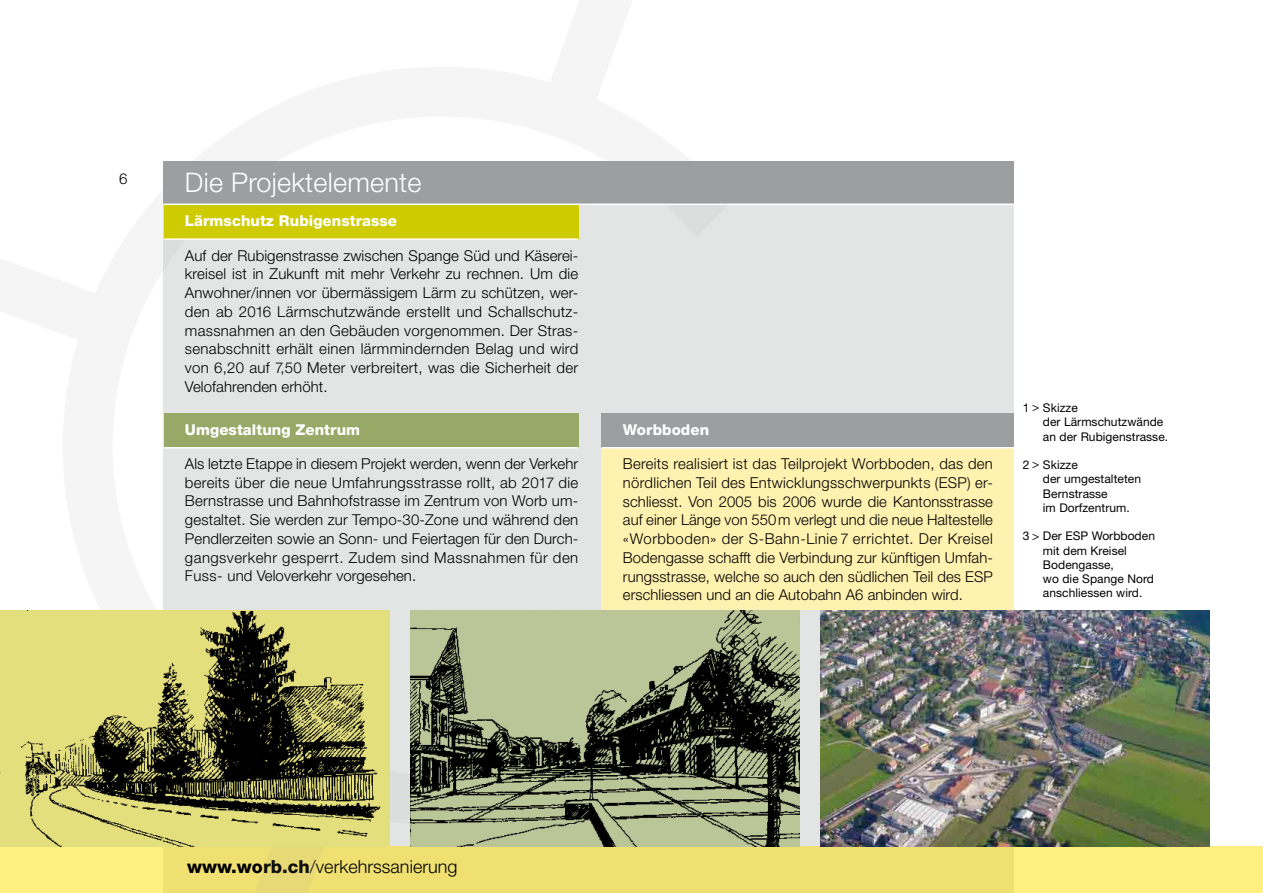
<style>
.page{position:relative;width:1263px;height:893px;background:#fff}
.page>*{position:absolute;margin:0;border:0;box-sizing:border-box;transform-origin:0 0}
.t1{font:300 27px "Helvetica Neue";letter-spacing:.01em;color:#fff}
.t2{font:300 18px "Helvetica Neue";color:#000}
.t3{font:300 15px/18.8px "Helvetica Neue";letter-spacing:.01em;color:#000;text-align:justify}
.t4{font:800 15px "Helvetica Neue";letter-spacing:.005em;color:#fff}
.t5{font:12px/14.2px "Helvetica Neue";letter-spacing:.005em;color:#000}
.s1{font-weight:800}
</style>
<div class="page">
<div style="left:164px;top:162px;width:850px;height:731px;background:#e3e4e4"></div>
<div style="left:602px;top:414px;width:412px;height:196px;background:#fff1af"></div>
<div style="left:602px;top:414px;width:412px;height:34px;background:#9c9e9f"></div>
<hr style="left:602px;top:447px;width:412px;height:1px;background:#fff">
<div style="left:0;top:846px;width:1263px;height:47px;background:linear-gradient(to bottom,#f7e779,#f7e779)"></div>
<svg style="left:0;top:161px;width:732px;height:732px"></svg>
<div style="left:164px;top:162px;width:850px;height:42px;background:#9c9e9f"></div>
<hr style="left:164px;top:204px;width:850px;height:1px;background:#fff">
<div style="left:164px;top:205px;width:414px;height:34px;background:#cecb00"></div>
<hr style="left:164px;top:238px;width:414px;height:2px;background:#fff">
<img style="left:821px;top:610px;width:389px;height:236px">
<img style="left:410px;top:610px;width:389px;height:236px">
<img style="left:0;top:610px;width:389px;height:236px">
<p class="t3" style="left:119px;top:168px;width:10px">6</p>
<h1 class="t1" style="left:185px;top:166px;width:238px">Die Projektelemente</h1>
<p class="t4" style="left:185px;top:212px;width:214px">Lärmschutz Rubigenstrasse</p>
<p class="t3" style="left:185px;top:246px;width:395px;text-align:left">Auf der Rubigenstrasse zwischen Spange Süd und Käserei&shy;kreisel ist in Zukunft mit mehr Verkehr zu rechnen. Um die Anwohner/innen vor übermässigem Lärm zu schützen, wer&shy;den ab 2016 Lärmschutzwände erstellt und Schallschutz&shy;massnahmen an den Gebäuden vorgenommen. Der Stras&shy;senabschnitt erhält einen lärmmindernden Belag und wird von 6,20 auf 7,50 Meter verbreitert, was die Sicherheit der Velofahrenden erhöht.</p>
<p class="t4" style="left:185px;top:420px;width:177px">Umgestaltung Zentrum</p>
<p class="t3" style="left:185px;top:454px;width:395px">Als letzte Etappe in diesem Projekt werden, wenn der Verkehr bereits über die neue Umfahrungsstrasse rollt, ab 2017 die Bernstrasse und Bahnhofstrasse im Zentrum von Worb um&shy;gestaltet. Sie werden zur Tempo-30-Zone und während den Pendlerzeiten sowie an Sonn- und Feiertagen für den Durch&shy;gangsverkehr gesperrt. Zudem sind Massnahmen für den Fuss- und Veloverkehr vorgesehen.</p>
<p class="t4" style="left:623px;top:420px;width:88px">Worbboden</p>
<p class="t3" style="left:623px;top:454px;width:371px">Bereits realisiert ist das Teilprojekt Worbboden, das den nördlichen Teil des Entwicklungsschwerpunkts (ESP) er&shy;schliesst. Von 2005 bis 2006 wurde die Kantonsstrasse auf einer Länge von 550m verlegt und die neue Haltestelle «Worbboden» der S-Bahn-Linie 7 errichtet. Der Kreisel Bodengasse schafft die Verbindung zur künftigen Umfah&shy;rungsstrasse, welche so auch den südlichen Teil des ESP erschliessen und an die Autobahn A6 anbinden wird.</p>
<p class="t5" style="left:1043px;top:401px;width:127px;text-indent:-20px">1 &gt; Skizze<br>der Lärmschutzwände an der Rubigenstrasse.</p>
<p class="t5" style="left:1043px;top:458px;width:100px;text-indent:-20px">2 &gt; Skizze<br>der umgestalteten<br>Bernstrasse<br>im Dorfzentrum.</p>
<p class="t5" style="left:1043px;top:529px;width:114px;text-indent:-20px">3 &gt; Der ESP Worbboden mit dem Kreisel<br>Bodengasse,<br>wo die Spange Nord anschliessen wird.</p>
<p class="t2" style="left:187px;top:856px;width:272px"><span class="s1">www.worb.ch</span>/verkehrssanierung</p>
</div>
